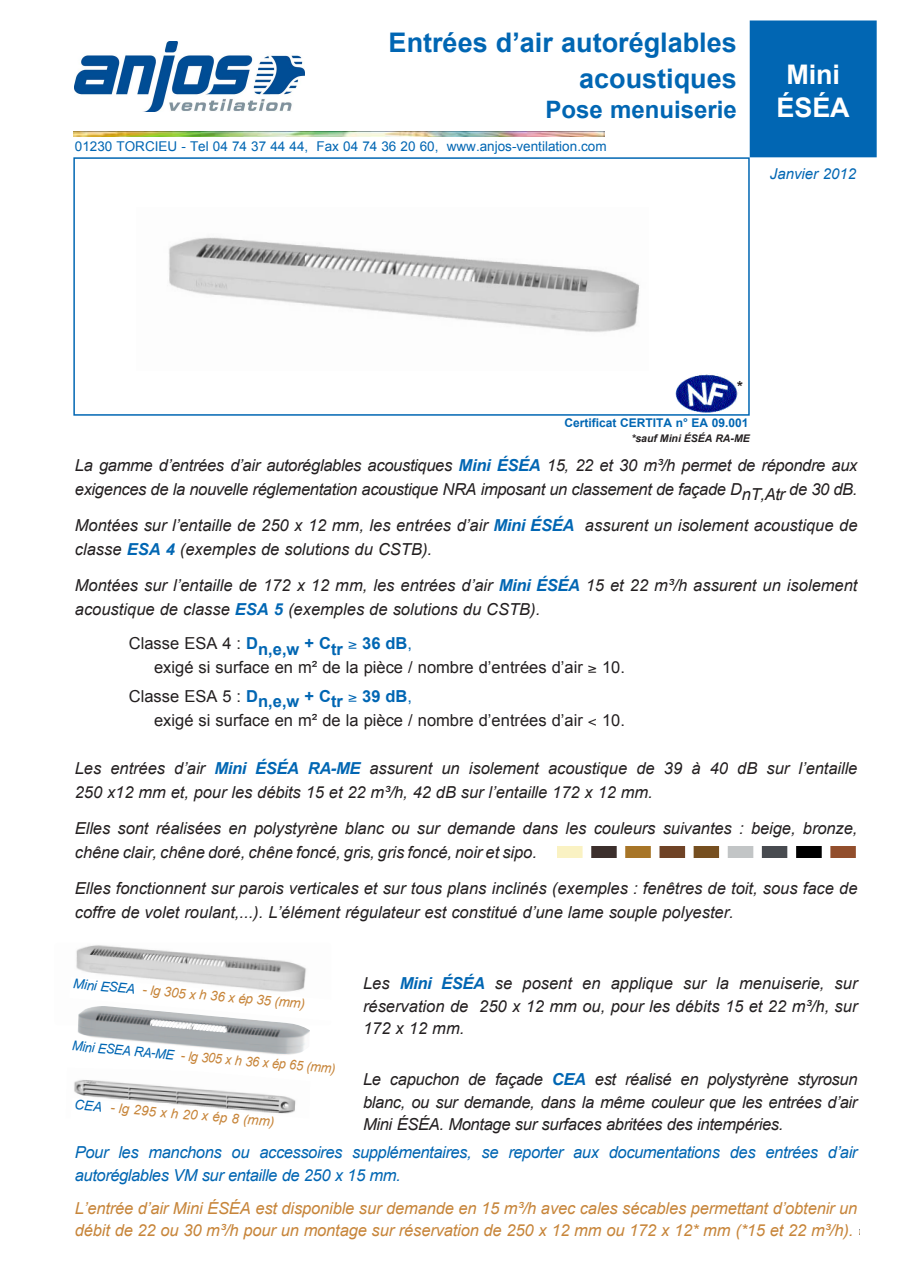
<style>
.page{position:relative;width:910px;height:1280px;background:#fff}
.page>*{position:absolute;margin:0;border:0;box-sizing:border-box;transform-origin:0 0}
.Normal_e{font:700 27px "Arial";color:#0166b3}
.Normal_e-2{font:700 27px "Arial";letter-spacing:-.005em;color:#fff}
.Normal_e-3{font:700 24px "Arial";color:#0166b3}
.Normal_e-4{font:italic 16.5px/24px "Arial";letter-spacing:-.005em;color:#231f20}
.Normal_e-5{font:italic 16.5px/22.5px "Arial";letter-spacing:-.01em;color:#c7853a}
.Normal_e-6{font:italic 16.5px/22.5px "Arial";letter-spacing:-.025em;color:#0166b3}
.Normal_e-7{font:16.5px "Arial";color:#231f20}
.Normal_e-8{font:700 16.5px "Arial";color:#0166b3}
.Normal_e-9{font:italic 15px "Arial";color:#0166b3}
.legende_shema{font:italic 700 15px "Arial";color:#231f20}
.Normal_e-10{font:13.5px "Arial";color:#0166b3}
.Normal_e-11{font:italic 13.5px "Arial";color:#c7853a}
.Normal_e-12{font:italic 13.5px "Arial";color:#c7853a;scale:.95 1}
.Normal_e-13{font:700 12px "Arial";color:#0166b3}
.legende_shema-2{font:italic 700 10.5px "Arial";color:#231f20}
.s1{font-weight:700;color:#0166b3}
.s2{color:#0166b3}
</style>
<div class="page">
<div style="left:752px;top:22px;width:123px;height:133px;background:#0166b3"></div>
<div style="left:750px;top:21px;width:127px;height:136px;border:4px solid #0166b3"></div>
<div style="left:73px;top:157px;width:677px;height:259px;border:2px solid #0166b3"></div>
<img style="left:169px;top:237px;width:471px;height:95px">
<img style="left:558px;top:846px;width:298px;height:12px">
<img style="left:74px;top:131px;width:531px;height:5px">
<img style="left:76px;top:945px;width:230px;height:32px">
<svg style="left:134px;top:977px;width:172px;height:15px"></svg>
<img style="left:675px;top:374px;width:63px;height:39px">
<img style="left:74px;top:41px;width:231px;height:71px">
<svg style="left:74px;top:1080px;width:222px;height:34px"></svg>
<img style="left:78px;top:1006px;width:232px;height:49px">
<p class="Normal_e" style="left:389px;top:24px;width:350px">Entrées d’air autoréglables</p>
<p class="Normal_e" style="left:579px;top:60px;width:159px">acoustiques</p>
<p class="Normal_e-3" style="left:545px;top:94px;width:193px">Pose menuiserie</p>
<p class="Normal_e-10" style="left:75px;top:138px;width:533px">01230 TORCIEU - Tel 04 74 37 44 44, Fax 04 74 36 20 60, www.anjos-ventilation.com</p>
<p class="Normal_e-2" style="left:786px;top:57px;width:55px">Mini</p>
<p class="Normal_e-2" style="left:777px;top:90px;width:75px">ÉSÉA</p>
<p class="Normal_e-9" style="left:770px;top:164px;width:88px">Janvier 2012</p>
<p class="legende_shema" style="left:736px;top:376px;width:7px">*</p>
<p class="Normal_e-13" style="left:564px;top:415px;width:186px">Certificat CERTITA n° EA 09.001</p>
<p class="legende_shema-2" style="left:631px;top:431px;width:120px">*sauf Mini ÉSÉA RA-ME</p>
<p class="Normal_e-4" style="left:75px;top:453px;width:784px">La gamme d’entrées d’air autoréglables acoustiques <span class="s1">Mini ÉSÉA</span> 15, 22 et 30 m³/h permet de répondre aux exigences de la nouvelle réglementation acoustique NRA imposant un classement de façade DnT,Atr de 30 dB.</p>
<p class="Normal_e-4" style="left:75px;top:513px;width:784px">Montées sur l’entaille de 250 x 12 mm, les entrées d’air <span class="s1">Mini ÉSÉA</span> assurent un isolement acoustique de classe <span class="s1">ESA 4</span> (exemples de solutions du CSTB).</p>
<p class="Normal_e-4" style="left:75px;top:573px;width:784px">Montées sur l’entaille de 172 x 12 mm, les entrées d’air <span class="s1">Mini ÉSÉA</span> 15 et 22 m³/h assurent un isolement acoustique de classe <span class="s1">ESA 5</span> (exemples de solutions du CSTB).</p>
<p class="Normal_e-8" style="left:129px;top:635px;width:285px"><sup>Classe</sup> <sup>ESA</sup> <sup>4</sup> <sup>:</sup> Dn,e,w + Ctr ≥ 36 dB<sup>,</sup></p>
<p class="Normal_e-7" style="left:154px;top:657px;width:472px">exigé si surface en m² de la pièce / nombre d’entrées d’air ≥ 10.</p>
<p class="Normal_e-8" style="left:129px;top:688px;width:285px"><sup>Classe</sup> <sup>ESA</sup> <sup>5</sup> <sup>:</sup> Dn,e,w + Ctr ≥ 39 dB<sup>,</sup></p>
<p class="Normal_e-7" style="left:154px;top:709px;width:472px">exigé si surface en m² de la pièce / nombre d’entrées d’air 10.</p>
<p class="Normal_e-4" style="left:75px;top:756px;width:784px">Les entrées d’air <span class="s1">Mini ÉSÉA RA-ME</span> assurent un isolement acoustique de 39 à 40 dB sur l’entaille<br>250 x12 mm et, pour les débits 15 et 22 m³/h, 42 dB sur l’entaille 172 x 12 mm.</p>
<p class="Normal_e-4" style="left:75px;top:816px;width:784px">Elles sont réalisées en polystyrène blanc ou sur demande dans les couleurs suivantes : beige, bronze, chêne clair, chêne doré, chêne foncé, gris, gris foncé, noir et sipo.</p>
<p class="Normal_e-4" style="left:75px;top:876px;width:784px">Elles fonctionnent sur parois verticales et sur tous plans inclinés (exemples : fenêtres de toit, sous face de coffre de volet roulant,...). L’élément régulateur est constitué d’une lame souple polyester.</p>
<p class="Normal_e-11" style="left:74px;top:975px;width:234px;rotate:5deg"><span class="s2">Mini ESEA</span> - lg 305 x h 36 x ép 35 (mm)</p>
<p class="Normal_e-12" style="left:73px;top:1037px;width:280px;rotate:5deg"><span class="s2">Mini ESEA RA-ME</span> - lg 305 x h 36 x ép 65 (mm)</p>
<p class="Normal_e-11" style="left:75px;top:1096px;width:202px;rotate:5deg"><span class="s2">CEA</span> - lg 295 x h 20 x ép 8 (mm)</p>
<p class="Normal_e-4" style="left:363px;top:972px;width:496px;line-height:22.5px;text-align:justify">Les <span class="s1">Mini ÉSÉA</span> se posent en applique sur la menuiserie, sur réservation de 250 x 12 mm ou, pour les débits 15 et 22 m³/h, sur 172 x 12 mm.</p>
<p class="Normal_e-4" style="left:363px;top:1068px;width:496px;line-height:22.5px;text-align:justify">Le capuchon de façade <span class="s1">CEA</span> est réalisé en polystyrène styrosun blanc, ou sur demande, dans la même couleur que les entrées d’air Mini ÉSÉA. Montage sur surfaces abritées des intempéries.</p>
<p class="Normal_e-6" style="left:75px;top:1141px;width:784px">Pour les manchons ou accessoires supplémentaires, se reporter aux documentations des entrées d’air autoréglables VM sur entaille de 250 x 15 mm.</p>
<p class="Normal_e-5" style="left:75px;top:1197px;width:784px">L’entrée d’air Mini ÉSÉA est disponible sur demande en 15 m³/h avec cales sécables permettant d’obtenir un débit de 22 ou 30 m³/h pour un montage sur réservation de 250 x 12 mm ou 172 x 12* mm (*15 et 22 m³/h).</p>
</div>
